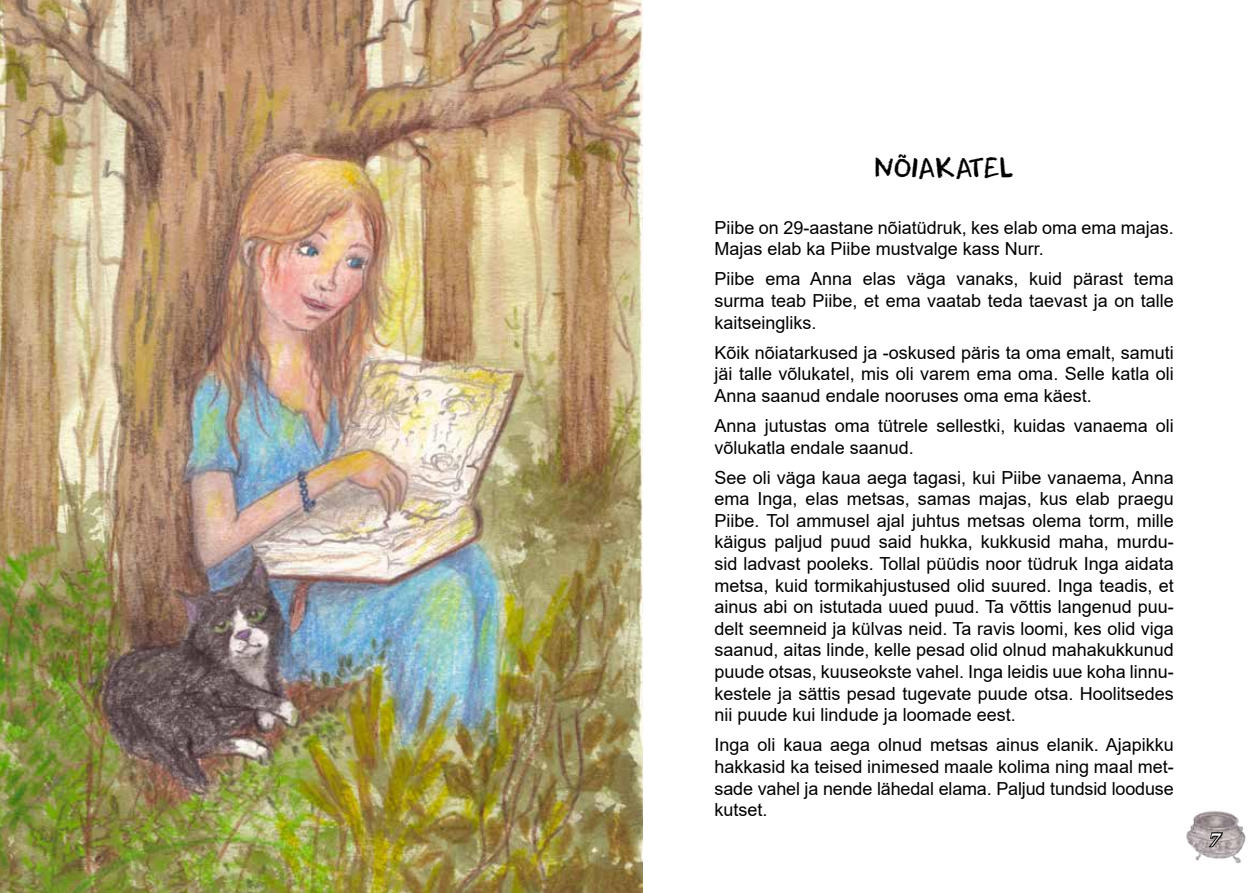
<style>
.page{position:relative;width:1259px;height:893px;background:#fff}
.page>*{position:absolute;margin:0;border:0;box-sizing:border-box;transform-origin:0 0}
.t1{font:27px "DK Cool Crayon";color:#000}
.t2{font:18px/21.6px "Arial";color:#000;text-align:justify}
.t3{font:italic 700 18px "Georgia";color:#fff}
</style>
<div class="page">
<img style="left:1186px;top:811px;width:60px;height:53px">
<svg style="left:1206px;top:831px;width:18px;height:17px"></svg>
<img style="left:0;top:0;width:642px;height:893px">
<h1 class="t1" style="left:874px;top:151px;width:141px">NÕIAKATEL</h1>
<p class="t2" style="left:714px;top:216px;width:461px">Piibe on 29-aastane nõiatüdruk, kes elab oma ema majas.<br>Majas elab ka Piibe mustvalge kass Nurr.</p>
<p class="t2" style="left:714px;top:268px;width:461px">Piibe ema Anna elas väga vanaks, kuid pärast tema surma teab Piibe, et ema vaatab teda taevast ja on talle kaitseingliks.</p>
<p class="t2" style="left:714px;top:341px;width:461px">Kõik nõiatarkused ja -oskused päris ta oma emalt, samuti jäi talle võlukatel, mis oli varem ema oma. Selle katla oli Anna saanud endale nooruses oma ema käest.</p>
<p class="t2" style="left:714px;top:415px;width:461px">Anna jutustas oma tütrele sellestki, kuidas vanaema oli võlukatla endale saanud.</p>
<p class="t2" style="left:714px;top:466px;width:461px">See oli väga kaua aega tagasi, kui Piibe vanaema, Anna ema Inga, elas metsas, samas majas, kus elab praegu Piibe. Tol ammusel ajal juhtus metsas olema torm, mille käigus paljud puud said hukka, kukkusid maha, murdu&shy;sid ladvast pooleks. Tollal püüdis noor tüdruk Inga aidata metsa, kuid tormikahjustused olid suured. Inga teadis, et ainus abi on istutada uued puud. Ta võttis langenud puu&shy;delt seemneid ja külvas neid. Ta ravis loomi, kes olid viga saanud, aitas linde, kelle pesad olid olnud mahakukkunud puude otsas, kuuseokste vahel. Inga leidis uue koha linnu&shy;kestele ja sättis pesad tugevate puude otsa. Hoolitsedes nii puude kui lindude ja loomade eest.</p>
<p class="t2" style="left:714px;top:734px;width:461px">Inga oli kaua aega olnud metsas ainus elanik. Ajapikku hakkasid ka teised inimesed maale kolima ning maal met&shy;sade vahel ja nende lähedal elama. Paljud tundsid looduse kutset.</p>
<p class="t3" style="left:1210px;top:825px;width:12px">7</p>
</div>
